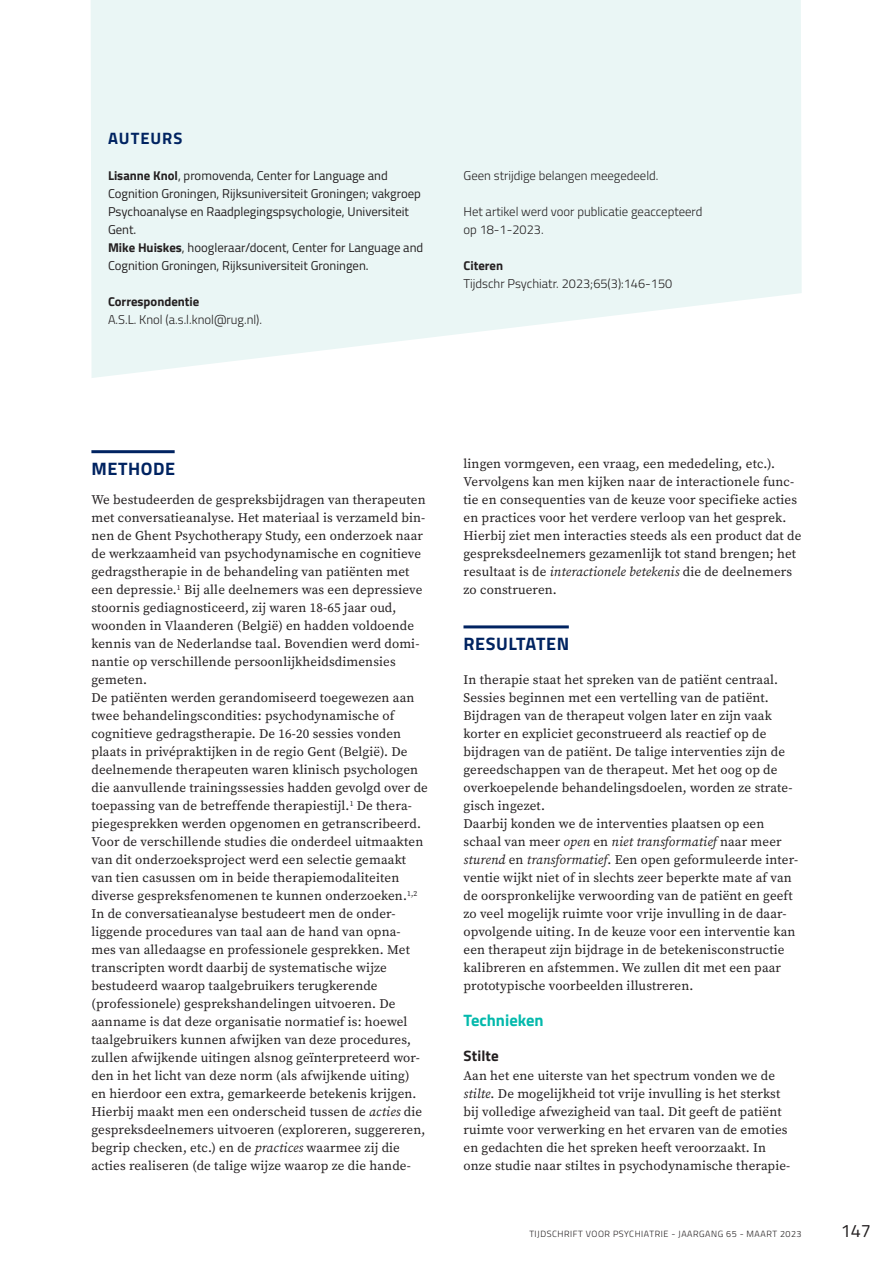
<style>
.page{position:relative;width:893px;height:1263px;background:#fff}
.page>*{position:absolute;margin:0;border:0;box-sizing:border-box;transform-origin:0 0}
.k1{font:700 18px "Titillium Web";letter-spacing:.03em;color:#002361}
.t1{font:18px "Titillium Web";color:#231f20}
.k2{font:700 16.5px "Titillium Web";color:#03b9ac}
.k4{font:700 16.5px "Titillium Web";letter-spacing:.06em;color:#002361}
.k3{font:700 15px "Titillium Web";letter-spacing:.01em;color:#231f20}
.standaard{font:13.2px/18px "Source Serif Variable";letter-spacing:.01em;color:#231f20}
.auteurs{font:12.75px/18px "Titillium Web";color:#231f20}
.auteurs-2{font:300 12.75px/18px "Titillium Web";color:#231f20}
.auteurs-3{font:700 12.75px "Titillium Web";color:#231f20}
.t2{font:300 9px "Titillium Web";letter-spacing:.06em;color:#231f20}
.s1{font-weight:700}
.s2{font-style:italic}
</style>
<div class="page">
<svg style="left:91px;top:0;width:711px;height:378px;background:#ecf7f6"></svg>
<hr style="left:91px;top:450px;width:84px;height:3px;background:#002361">
<hr style="left:463px;top:625px;width:106px;height:3px;background:#002361">
<p class="k4" style="left:108px;top:126px;width:76px">AUTEURS</p>
<p class="auteurs" style="left:108px;top:166px;width:314px"><span class="s1">Lisanne Knol</span>, promovenda, Center for Language and Cognition Groningen, Rijksuniversiteit Groningen; vakgroep Psychoanalyse en Raadplegingspsychologie, Universiteit Gent.</p>
<p class="auteurs" style="left:108px;top:238px;width:317px"><span class="s1">Mike Huiskes</span>, hoogleraar/docent, Center for Language and<br>Cognition Groningen, Rijksuniversiteit Groningen.</p>
<p class="auteurs-3" style="left:108px;top:292px;width:93px">Correspondentie</p>
<p class="auteurs-2" style="left:108px;top:310px;width:156px">A.S.L. Knol (a.s.l.knol@rug.nl).</p>
<p class="auteurs-2" style="left:463px;top:166px;width:196px">Geen strijdige belangen meegedeeld.</p>
<p class="auteurs-2" style="left:463px;top:202px;width:240px">Het artikel werd voor publicatie geaccepteerd op 18-1-2023.</p>
<p class="auteurs-3" style="left:463px;top:256px;width:41px">Citeren</p>
<p class="auteurs-2" style="left:463px;top:274px;width:210px">Tijdschr Psychiatr. 2023;65(3):146-150</p>
<p class="k1" style="left:92px;top:455px;width:85px">METHODE</p>
<p class="standaard" style="left:91px;top:491px;width:336px">We bestudeerden de gespreksbijdragen van therapeuten met conversatieanalyse. Het materiaal is verzameld bin&shy;nen de Ghent Psychotherapy Study, een onderzoek naar de werkzaamheid van psychodynamische en cognitieve gedragstherapie in de behandeling van patiënten met een depressie.<sup>1</sup> Bij alle deelnemers was een depressieve stoornis gediagnosticeerd, zij waren 18-65 jaar oud, woonden in Vlaanderen (België) en hadden voldoende kennis van de Nederlandse taal. Bovendien werd domi&shy;nantie op verschillende persoonlijkheidsdimensies gemeten.</p>
<p class="standaard" style="left:91px;top:689px;width:338px">De patiënten werden gerandomiseerd toegewezen aan twee behandelingscondities: psychodynamische of cognitieve gedragstherapie. De 16-20 sessies vonden plaats in privépraktijken in de regio Gent (België). De deelnemende therapeuten waren klinisch psychologen die aanvullende trainingssessies hadden gevolgd over de toepassing van de betreffende therapiestijl.<sup>1</sup> De thera&shy;piegesprekken werden opgenomen en getranscribeerd.<br>Voor de verschillende studies die onderdeel uitmaakten van dit onderzoeksproject werd een selectie gemaakt van tien casussen om in beide therapiemodaliteiten diverse gespreksfenomenen te kunnen onderzoeken.<sup>1,2</sup></p>
<p class="standaard" style="left:91px;top:905px;width:336px">In de conversatieanalyse bestudeert men de onder&shy;liggende procedures van taal aan de hand van opna&shy;mes van alledaagse en professionele gesprekken. Met transcripten wordt daarbij de systematische wijze bestudeerd waarop taalgebruikers terugkerende (professionele) gesprekshandelingen uitvoeren. De aanname is dat deze organisatie normatief is: hoewel taalgebruikers kunnen afwijken van deze procedures, zullen afwijkende uitingen alsnog geïnterpreteerd wor&shy;den in het licht van deze norm (als afwijkende uiting) en hierdoor een extra, gemarkeerde betekenis krijgen.<br>Hierbij maakt men een onderscheid tussen de <span class="s2">acties</span> die gespreksdeelnemers uitvoeren (exploreren, suggereren, begrip checken, etc.) en de <span class="s2">practices</span> waarmee zij die acties realiseren (de talige wijze waarop ze die hande-</p>
<p class="standaard" style="left:463px;top:455px;width:339px">lingen vormgeven, een vraag, een mededeling, etc.).<br>Vervolgens kan men kijken naar de interactionele func&shy;tie en consequenties van de keuze voor specifieke acties en practices voor het verdere verloop van het gesprek.<br>Hierbij ziet men interacties steeds als een product dat de gespreksdeelnemers gezamenlijk tot stand brengen; het resultaat is de <span class="s2">interactionele betekenis</span> die de deelnemers zo construeren.</p>
<p class="k1" style="left:464px;top:630px;width:107px">RESULTATEN</p>
<p class="standaard" style="left:463px;top:671px;width:331px">In therapie staat het spreken van de patiënt centraal.<br>Sessies beginnen met een vertelling van de patiënt.<br>Bijdragen van de therapeut volgen later en zijn vaak korter en expliciet geconstrueerd als reactief op de bijdragen van de patiënt. De talige interventies zijn de gereedschappen van de therapeut. Met het oog op de overkoepelende behandelingsdoelen, worden ze strate&shy;gisch ingezet.</p>
<p class="standaard" style="left:463px;top:815px;width:336px">Daarbij konden we de interventies plaatsen op een schaal van meer <span class="s2">open</span> en <span class="s2">niet transformatief</span> naar meer <span class="s2">sturend</span> en <span class="s2">transformatief</span>. Een open geformuleerde inter&shy;ventie wijkt niet of in slechts zeer beperkte mate af van de oorspronkelijke verwoording van de patiënt en geeft zo veel mogelijk ruimte voor vrije invulling in de daar&shy;opvolgende uiting. In de keuze voor een interventie kan een therapeut zijn bijdrage in de betekenisconstructie kalibreren en afstemmen. We zullen dit met een paar prototypische voorbeelden illustreren.</p>
<p class="k2" style="left:463px;top:1008px;width:82px">Technieken</p>
<p class="k3" style="left:463px;top:1044px;width:37px">Stilte</p>
<p class="standaard" style="left:463px;top:1067px;width:328px">Aan het ene uiterste van het spectrum vonden we de <span class="s2">stilte</span>. De mogelijkheid tot vrije invulling is het sterkst bij volledige afwezigheid van taal. Dit geeft de patiënt ruimte voor verwerking en het ervaren van de emoties en gedachten die het spreken heeft veroorzaakt. In onze studie naar stiltes in psychodynamische therapie-</p>
<p class="t2" style="left:529px;top:1228px;width:274px">TIJDSCHRIFT VOOR PSYCHIATRIE - JAARGANG 65 - MAART 2023</p>
<h1 class="t1" style="left:841px;top:1218px;width:32px">147</h1>
</div>
